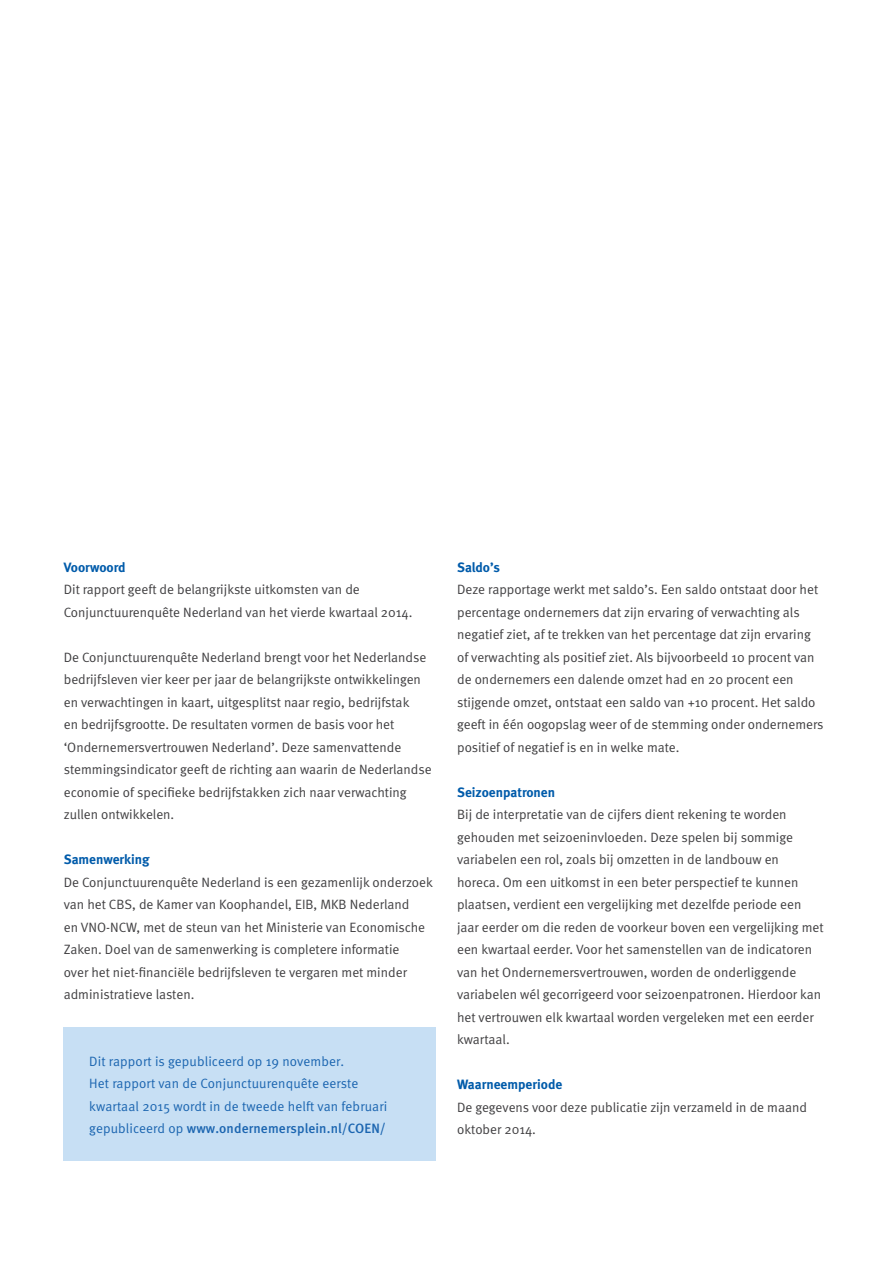
<style>
.page{position:relative;width:893px;height:1263px;background:#fff}
.page>*{position:absolute;margin:0;border:0;box-sizing:border-box;transform-origin:0 0}
.t1{font:13.5px/22.5px "Meta Normal";color:#414042}
.t2{font:13.5px/22.5px "Meta Normal";letter-spacing:.01em;color:#1b65b0}
.t3{font:700 13.5px "Meta";color:#005baa}
.t4{font:500 13.5px "Meta";letter-spacing:.01em;color:#1b65b0}
.s1{font-family:"Meta Normal";font-weight:400}
</style>
<div class="page">
<div style="left:64px;top:1027px;width:372px;height:134px;background:#c7dff4"></div>
<p class="t3" style="left:64px;top:559px;width:63px">Voorwoord</p>
<p class="t1" style="left:64px;top:578px;width:350px">Dit rapport geeft de belangrijkste uitkomsten van de<br>Conjunctuurenquête Nederland van het vierde kwartaal 2014.</p>
<p class="t1" style="left:64px;top:645px;width:369px">De Conjunctuurenquête Nederland brengt voor het Nederlandse bedrijfsleven vier keer per jaar de belangrijkste ontwikkelingen en verwachtingen in kaart, uitgesplitst naar regio, bedrijfstak<br>en bedrijfsgrootte. De resultaten vormen de basis voor het ‘Ondernemersvertrouwen Nederland’. Deze samenvattende stemmingsindicator geeft de richting aan waarin de Nederlandse economie of specifieke bedrijfstakken zich naar verwachting zullen ontwikkelen.</p>
<p class="t3" style="left:64px;top:851px;width:87px">Samenwerking</p>
<p class="t1" style="left:64px;top:870px;width:371px">De Conjunctuurenquête Nederland is een gezamenlijk onderzoek van het CBS, de Kamer van Koophandel, EIB, MKB Nederland<br>en VNO-NCW, met de steun van het Ministerie van Economische Zaken. Doel van de samenwerking is completere informatie<br>over het niet-financiële bedrijfsleven te vergaren met minder administratieve lasten.</p>
<p class="t2" style="left:89px;top:1050px;width:299px">Dit rapport is gepubliceerd op 19 november.<br>Het rapport van de Conjunctuurenquête eerste kwartaal 2015 wordt in de tweede helft van februari</p>
<p class="t4" style="left:89px;top:1121px;width:298px"><span class="s1">gepubliceerd op</span> www.ondernemersplein.nl/COEN/</p>
<p class="t3" style="left:457px;top:559px;width:44px">Saldo’s</p>
<p class="t1" style="left:457px;top:578px;width:368px">Deze rapportage werkt met saldo’s. Een saldo ontstaat door het percentage ondernemers dat zijn ervaring of verwachting als negatief ziet, af te trekken van het percentage dat zijn ervaring of verwachting als positief ziet. Als bijvoorbeeld 10 procent van de ondernemers een dalende omzet had en 20 procent een stijgende omzet, ontstaat een saldo van +10 procent. Het saldo geeft in één oogopslag weer of de stemming onder ondernemers positief of negatief is en in welke mate.</p>
<p class="t3" style="left:457px;top:784px;width:100px">Seizoenpatronen</p>
<p class="t1" style="left:457px;top:803px;width:368px">Bij de interpretatie van de cijfers dient rekening te worden gehouden met seizoeninvloeden. Deze spelen bij sommige variabelen een rol, zoals bij omzetten in de landbouw en horeca. Om een uitkomst in een beter perspectief te kunnen plaatsen, verdient een vergelijking met dezelfde periode een jaar eerder om die reden de voorkeur boven een vergelijking met een kwartaal eerder. Voor het samenstellen van de indicatoren van het Ondernemersvertrouwen, worden de onderliggende variabelen wél gecorrigeerd voor seizoenpatronen. Hierdoor kan het vertrouwen elk kwartaal worden vergeleken met een eerder kwartaal.</p>
<p class="t3" style="left:457px;top:1076px;width:107px">Waarneemperiode</p>
<p class="t1" style="left:457px;top:1096px;width:351px">De gegevens voor deze publicatie zijn verzameld in de maand oktober 2014.</p>
</div>
